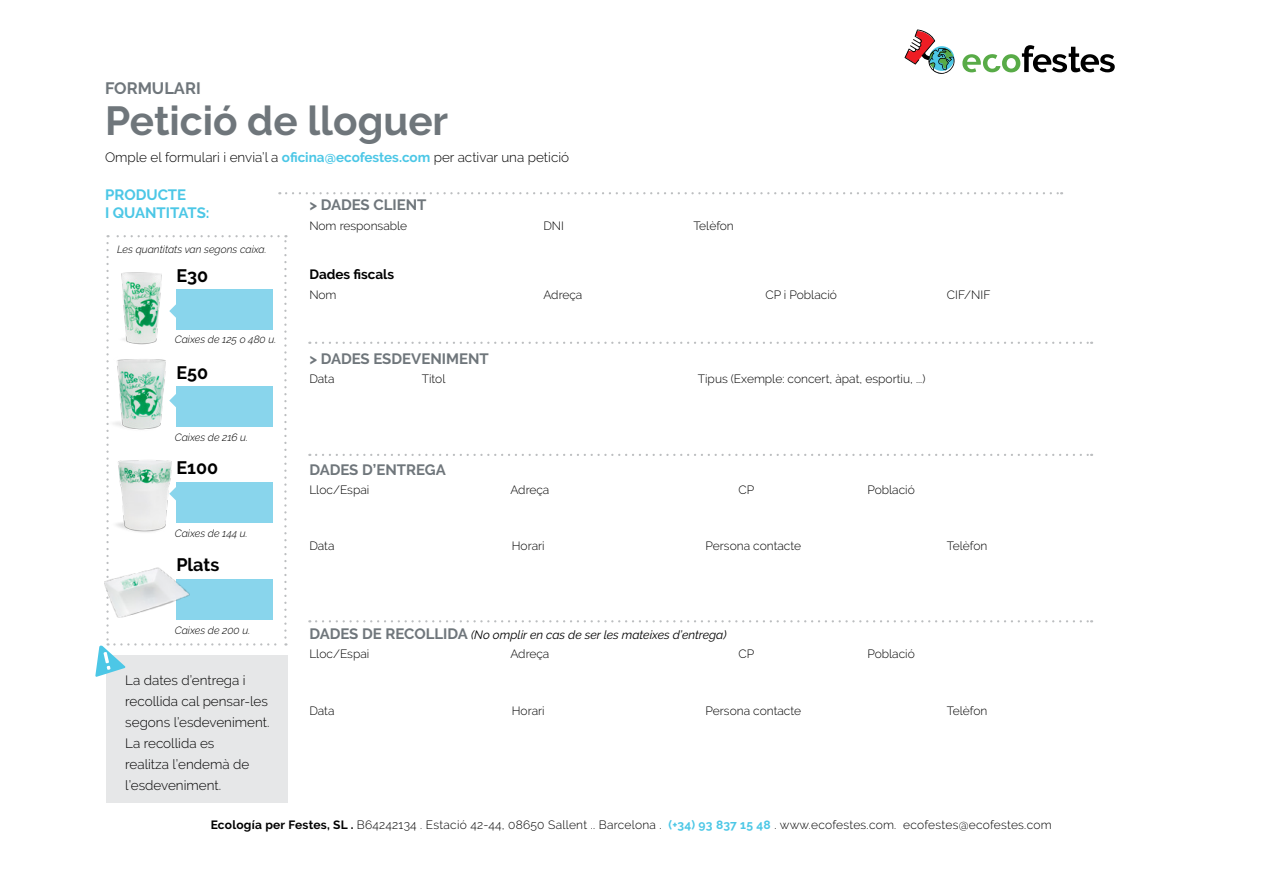
<style>
.page{position:relative;width:1263px;height:893px;background:#fff}
.page>*{position:absolute;margin:0;border:0;box-sizing:border-box;transform-origin:0 0}
.t1{font:700 40.5px "Raleway";color:#6f767b}
.t2{font:700 18px "Raleway";color:#000}
.t3{font:700 16.5px "Raleway";color:#6f767b}
.t4{font:700 15px "Raleway";color:#6f767b}
.t5{font:700 15px/18px "Raleway";color:#4cc7e6}
.t6{font:300 13.5px/21px "Raleway";color:#000}
.t7{font:700 13.5px "Raleway";color:#000}
.t8{font:300 12px "Raleway";color:#000}
.t9{font:300 12px "Raleway";letter-spacing:.02em;color:#000}
.t10{font:italic 12px/19.5px "Raleway";color:#000}
.t11{font:italic 300 10.5px "Raleway";color:#000}
.s1{font-weight:700;color:#4cc7e6}
.s2{font-weight:700;font-style:normal;font-size:15px;color:#6f767b}
.s3{font-weight:300;font-style:normal}
.s4{font-weight:700}
</style>
<div class="page">
<svg style="left:316px;top:620px;width:776px;height:2px"></svg>
<svg style="left:316px;top:454px;width:776px;height:2px"></svg>
<svg style="left:316px;top:342px;width:776px;height:2px"></svg>
<svg style="left:286px;top:192px;width:776px;height:2px"></svg>
<div style="left:106px;top:655px;width:181px;height:147px;background:#e6e7e8"></div>
<svg style="left:95px;top:235px;width:192px;height:442px"></svg>
<svg style="left:962px;top:45px;width:153px;height:27px"></svg>
<svg style="left:904px;top:29px;width:51px;height:45px"></svg>
<div style="left:176px;top:289px;width:97px;height:41px;background:#89d5ec"></div>
<div style="left:176px;top:386px;width:97px;height:41px;background:#89d5ec"></div>
<div style="left:176px;top:482px;width:97px;height:41px;background:#89d5ec"></div>
<div style="left:176px;top:579px;width:97px;height:41px;background:#89d5ec"></div>
<img style="left:98px;top:555px;width:99px;height:70px">
<img style="left:102px;top:255px;width:80px;height:179px">
<img style="left:98px;top:449px;width:94px;height:89px">
<h3 class="t3" style="left:105px;top:79px;width:97px">FORMULARI</h3>
<h1 class="t1" style="left:105px;top:98px;width:345px">Petició de lloguer</h1>
<p class="t6" style="left:105px;top:147px;width:466px">Omple el formulari i envia’l a <span class="s1">oficina@ecofestes.com</span> per activar una petició</p>
<p class="t5" style="left:105px;top:186px;width:106px">PRODUCTE<br>I QUANTITATS:</p>
<p class="t4" style="left:309px;top:196px;width:119px">&gt; DADES CLIENT</p>
<p class="t8" style="left:309px;top:219px;width:99px">Nom responsable</p>
<p class="t8" style="left:543px;top:219px;width:22px">DNI</p>
<p class="t8" style="left:693px;top:219px;width:42px">Telèfon</p>
<p class="t7" style="left:309px;top:267px;width:86px">Dades fiscals</p>
<p class="t8" style="left:309px;top:287px;width:29px">Nom</p>
<p class="t8" style="left:543px;top:287px;width:41px">Adreça</p>
<p class="t8" style="left:765px;top:287px;width:73px">CP i Població</p>
<p class="t8" style="left:947px;top:287px;width:45px">CIF/NIF</p>
<p class="t11" style="left:117px;top:243px;width:151px">Les quantitats van segons caixa.</p>
<h2 class="t2" style="left:176px;top:265px;width:33px">E30</h2>
<p class="t11" style="left:175px;top:333px;width:103px">Caixes de 125 o 480 u.</p>
<h2 class="t2" style="left:176px;top:363px;width:33px">E50</h2>
<p class="t11" style="left:175px;top:431px;width:75px">Caixes de 216 u.</p>
<h2 class="t2" style="left:176px;top:458px;width:43px">E100</h2>
<p class="t11" style="left:175px;top:527px;width:74px">Caixes de 144 u.</p>
<h2 class="t2" style="left:176px;top:554px;width:45px">Plats</h2>
<p class="t11" style="left:175px;top:624px;width:77px">Caixes de 200 u.</p>
<p class="t6" style="left:125px;top:669px;width:146px">La dates d’entrega i recollida cal pensar-les segons l’esdeveniment.<br>La recollida es<br>realitza l’endemà de l’esdeveniment.</p>
<p class="t4" style="left:309px;top:350px;width:181px">&gt; DADES ESDEVENIMENT</p>
<p class="t8" style="left:309px;top:372px;width:27px">Data</p>
<p class="t8" style="left:422px;top:372px;width:25px">Titol</p>
<p class="t8" style="left:698px;top:372px;width:229px">Tipus (Exemple: concert, àpat, esportiu, ...)</p>
<p class="t4" style="left:309px;top:461px;width:138px">DADES D’ENTREGA</p>
<p class="t8" style="left:309px;top:483px;width:61px">Lloc/Espai</p>
<p class="t8" style="left:510px;top:483px;width:41px">Adreça</p>
<p class="t8" style="left:738px;top:483px;width:17px">CP</p>
<p class="t8" style="left:867px;top:483px;width:49px">Població</p>
<p class="t8" style="left:309px;top:539px;width:27px">Data</p>
<p class="t8" style="left:512px;top:539px;width:34px">Horari</p>
<p class="t8" style="left:705px;top:539px;width:97px">Persona contacte</p>
<p class="t8" style="left:947px;top:539px;width:42px">Telèfon</p>
<p class="t10" style="left:309px;top:625px;width:419px"><span class="s2">DADES DE RECOLLIDA</span> (No omplir en cas de ser les mateixes d’entrega)<br><span class="s3">Lloc/Espai</span></p>
<p class="t8" style="left:510px;top:647px;width:41px">Adreça</p>
<p class="t8" style="left:738px;top:647px;width:17px">CP</p>
<p class="t8" style="left:867px;top:647px;width:49px">Població</p>
<p class="t8" style="left:309px;top:703px;width:27px">Data</p>
<p class="t8" style="left:512px;top:703px;width:34px">Horari</p>
<p class="t8" style="left:705px;top:703px;width:97px">Persona contacte</p>
<p class="t8" style="left:947px;top:703px;width:42px">Telèfon</p>
<p class="t9" style="left:211px;top:818px;width:842px"><span class="s4">Ecología per Festes, SL .</span> B64242134 . Estació 42-44, 08650 Sallent .. Barcelona . <span class="s1">(+34) 93 837 15 48</span> . www.ecofestes.com. ecofestes@ecofestes.com</p>
</div>
